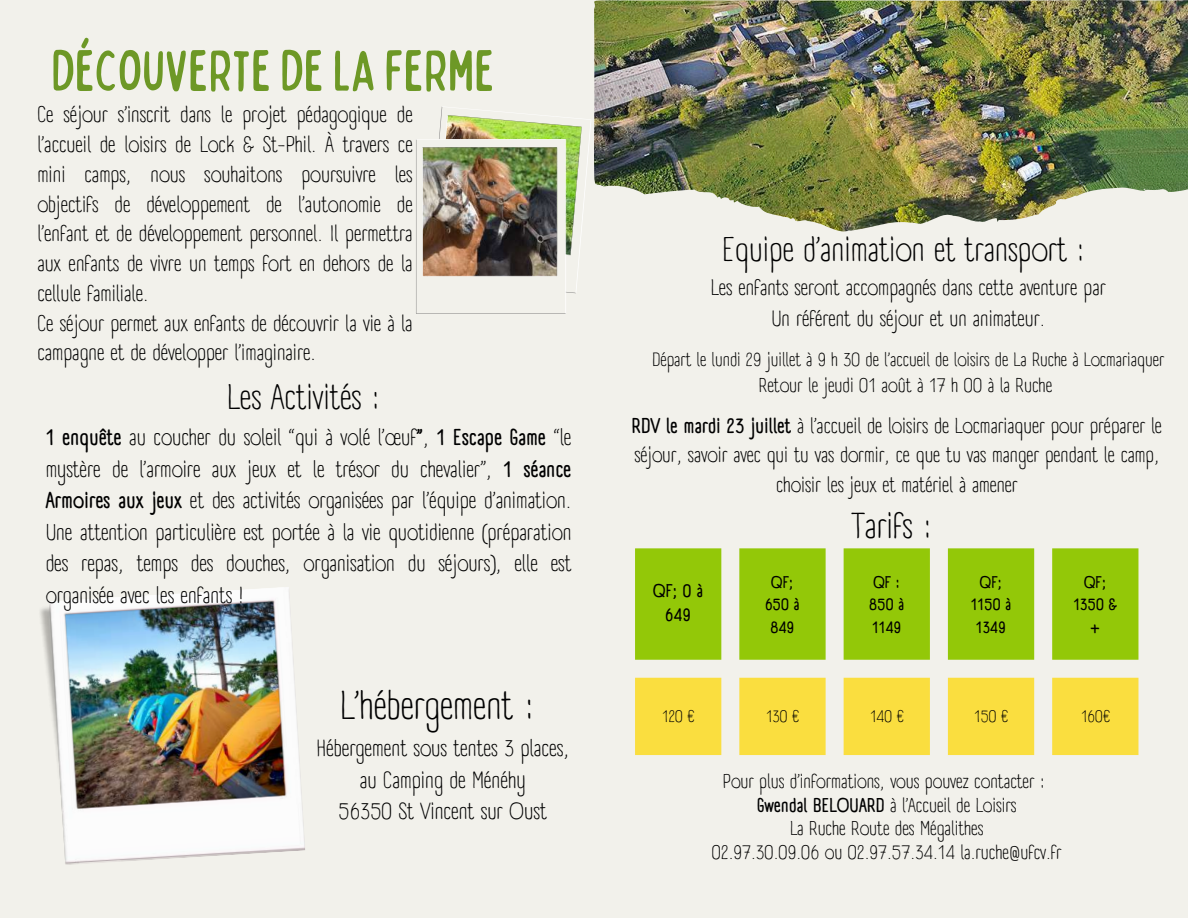
<style>
.page{position:relative;width:1188px;height:918px;background:#f2f1eb}
.page>*{position:absolute;margin:0;border:0;box-sizing:border-box;transform-origin:0 0}
.t1{font:condensed 57.6px "Bobby Jones Soft";color:#6d9826}
.t2{font:39.15px "A Day Without Sun Text";color:#000}
.t3{font:35.4px "A Day Without Sun Text";color:#000}
.t4{font:34.5px "A Day Without Sun Text";color:#000}
.t5{font:33.45px "A Day Without Sun Text";color:#000}
.t6{font:22.8px/31.5px "A Day Without Sun Text";color:#000;text-align:center}
.t7{font:22.5px/31.5px "A Day Without Sun Text";color:#000;text-align:justify}
.t8{font:22.05px/29.7px "A Day Without Sun Text";color:#000}
.t9{font:21.75px/30.5px "A Day Without Sun Text";color:#000;text-align:center}
.t10{font:21px/29.2px "A Day Without Sun Text";color:#000;text-align:center}
.t11{font:19.5px/23.7px "A Day Without Sun Text";color:#000;text-align:center}
.t12{font:18.75px "A Day Without Sun Text";color:#000}
.t13{font:700 18px/24.8px "A Day Without Sun Text";color:#000;text-align:center}
.t14{font:700 16.5px/22.5px "A Day Without Sun Text";color:#000;text-align:center}
.t15{font:16.5px "A Day Without Sun Text";color:#000}
.s1{font-weight:700}
</style>
<div class="page">
<svg style="left:635px;top:548px;width:503px;height:112px;fill:#93c808"></svg>
<svg style="left:635px;top:678px;width:503px;height:77px"></svg>
<img style="left:40px;top:587px;width:265px;height:278px">
<img style="left:416px;top:107px;width:175px;height:207px">
<img style="left:594px;top:0;width:594px;height:232px">
<h1 class="t1" style="left:51px;top:34px;width:445px">DÉCOUVERTE DELA FERME</h1>
<p class="t8" style="left:37px;top:100px;width:377px">Ce séjour s’inscrit dans le projet pédagogique de l’accueil de loisirs de Lock &amp; St-Phil. À travers ce mini camps, nous souhaitons poursuivre les objectifs de développement de l’autonomie de l’enfant et de développement personnel. Il permettra aux enfants de vivre un temps fort en dehors de la cellule familiale.<br>Ce séjour permet aux enfants de découvrir la vie à la campagne et de développer l’imaginaire.</p>
<h3 class="t4" style="left:227px;top:376px;width:155px">Les Activités :</h3>
<p class="t7" style="left:46px;top:422px;width:527px"><span class="s1">1 enquête</span> au coucher du soleil “qui à volé l’œuf<span class="s1">”</span>, <span class="s1">1 Escape Game</span> “le mystère de l’armoire aux jeux et le trésor du chevalier”, <span class="s1">1 séance Armoires aux jeux</span> et des activités organisées par l’équipe d’animation.<br>Une attention particulière est portée à la vie quotidienne (préparation des repas, temps des douches, organisation du séjours), elle est organisée avec les enfants !</p>
<h2 class="t2" style="left:340px;top:682px;width:196px">L’hébergement :</h2>
<p class="t6" style="left:316px;top:733px;width:255px">Hébergement sous tentes 3 places, au Camping de Ménéhy<br>56350 St Vincent sur Oust</p>
<h3 class="t5" style="left:722px;top:229px;width:364px">Equipe d’animation et transport :</h3>
<p class="t9" style="left:711px;top:273px;width:396px">Les enfants seront accompagnés dans cette aventure par<br>Un référent du séjour et un animateur.</p>
<p class="t12" style="left:652px;top:348px;width:514px">Départ le lundi 29 juillet à 9 h 30 de l’accueil de loisirs de La Ruche à Locmariaquer</p>
<p class="t11" style="left:759px;top:374px;width:295px">Retour le jeudi 01 août à 17 h 00 à la Ruche</p>
<p class="t10" style="left:632px;top:411px;width:532px"><span class="s1">RDV le mardi 23 juillet</span> à l’accueil de loisirs de Locmariaquer pour préparer le séjour, savoir avec qui tu vas dormir, ce que tu vas manger pendant le camp, choisir les jeux et matériel à amener</p>
<h3 class="t3" style="left:852px;top:505px;width:82px">Tarifs :</h3>
<p class="t13" style="left:653px;top:578px;width:51px">QF; 0 à<br>649</p>
<p class="t14" style="left:765px;top:571px;width:36px">QF;<br>650 à<br>849</p>
<p class="t14" style="left:869px;top:571px;width:37px;text-align:left">QF :<br>850 à<br>1149</p>
<p class="t14" style="left:971px;top:571px;width:42px">QF;<br>1150 à<br>1349</p>
<p class="t14" style="left:1074px;top:571px;width:45px">QF;<br>1350 &amp; +</p>
<p class="t15" style="left:662px;top:706px;width:33px">120 €</p>
<p class="t15" style="left:766px;top:706px;width:34px">130 €</p>
<p class="t15" style="left:870px;top:706px;width:35px">140 €</p>
<p class="t15" style="left:974px;top:706px;width:35px">150 €</p>
<p class="t15" style="left:1081px;top:706px;width:30px">160€</p>
<p class="t11" style="left:712px;top:769px;width:351px">Pour plus d’informations, vous pouvez contacter :<br><span class="s1">Gwendal BELOUARD</span> à l’Accueil de Loisirs<br>La Ruche Route des Mégalithes<br>02.97.30.09.06 ou 02.97.57.34.14 la.ruche@ufcv.fr</p>
</div>
